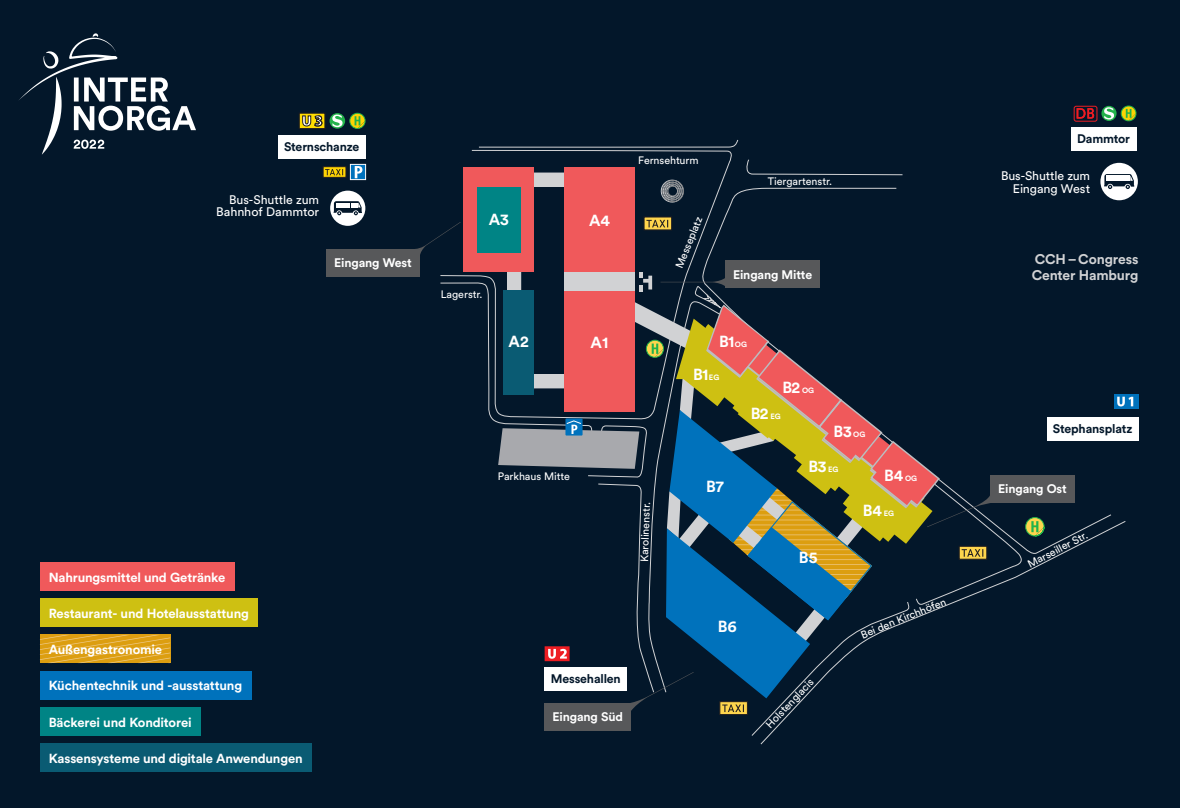
<style>
.page{position:relative;width:1180px;height:808px;background:#03172a}
.page>*{position:absolute;margin:0;border:0;box-sizing:border-box;transform-origin:0 0}
.t1{font:700 15.89px "Circular Std";color:#fff}
.t2{font:700 13.89px/16px "Circular Std";letter-spacing:-.015em;color:#d1d2d4}
.t3{font:700 13.05px "Circular Std";letter-spacing:-.015em;color:#fff}
.t4{font:12.35px/12.7px "Circular Std";letter-spacing:-.01em;color:#fff;text-align:right}
.t5{font:700 12.35px "Circular Std";letter-spacing:-.015em;color:#fff}
.t6{font:700 12.35px "Circular Std";letter-spacing:-.01em;color:#03172a}
.t7{font:10.71px "Circular Std";letter-spacing:-.01em;color:#fff}
.s1{font-size:7.66px}
</style>
<div class="page">
<svg style="left:19px;top:33px;width:177px;height:122px"></svg>
<svg style="left:440px;top:139px;width:686px;height:606px"></svg>
<div style="left:508px;top:269px;width:13px;height:23px;background:#d1d2d4"></div>
<div style="left:507px;top:269px;width:14px;height:23px;border:1px solid #d1d2d4"></div>
<div style="left:534px;top:173px;width:30px;height:13px;background:#d1d2d4"></div>
<div style="left:533px;top:172px;width:32px;height:15px;border:1px solid #d1d2d4"></div>
<div style="left:564px;top:269px;width:70px;height:23px;background:#d1d2d4"></div>
<div style="left:464px;top:168px;width:70px;height:104px;background:#f0595b"></div>
<div style="left:564px;top:168px;width:70px;height:104px;background:#f0595b"></div>
<div style="left:503px;top:290px;width:31px;height:104px;background:#0a5b73"></div>
<div style="left:564px;top:292px;width:70px;height:120px;background:#f0595b"></div>
<svg style="left:660px;top:179px;width:25px;height:24px"></svg>
<svg style="left:639px;top:272px;width:13px;height:20px"></svg>
<div style="left:477px;top:188px;width:44px;height:65px;background:#008485"></div>
<div style="left:326px;top:249px;width:94px;height:27px;background:#57585a"></div>
<svg style="left:416px;top:222px;width:45px;height:33px"></svg>
<div style="left:725px;top:261px;width:95px;height:27px;background:#57585a"></div>
<svg style="left:660px;top:278px;width:65px;height:8px"></svg>
<div style="left:545px;top:703px;width:86px;height:27px;background:#57585a"></div>
<div style="left:990px;top:475px;width:84px;height:27px;background:#57585a"></div>
<svg style="left:40px;top:635px;width:130px;height:28px"></svg>
<div style="left:40px;top:707px;width:160px;height:28px;background:#008485"></div>
<div style="left:40px;top:743px;width:272px;height:28px;background:#0a5b73"></div>
<div style="left:40px;top:671px;width:211px;height:28px;background:#0072bc"></div>
<div style="left:40px;top:598px;width:218px;height:28px;background:#cec012"></div>
<div style="left:40px;top:562px;width:194px;height:28px;background:#f0595b"></div>
<svg style="left:1113px;top:394px;width:25px;height:15px"></svg>
<svg style="left:1117px;top:397px;width:16px;height:9px"></svg>
<svg style="left:1025px;top:517px;width:20px;height:19px"></svg>
<svg style="left:646px;top:219px;width:24px;height:9px"></svg>
<svg style="left:646px;top:220px;width:22px;height:7px"></svg>
<svg style="left:352px;top:166px;width:12px;height:12px"></svg>
<div style="left:350px;top:164px;width:16px;height:16px;border:1px solid #fff"></div>
<svg style="left:355px;top:166px;width:7px;height:12px"></svg>
<svg style="left:325px;top:168px;width:19px;height:7px"></svg>
<div style="left:323px;top:166px;width:23px;height:11px;border:1px solid #231f20"></div>
<svg style="left:325px;top:169px;width:18px;height:6px"></svg>
<svg style="left:329px;top:113px;width:16px;height:16px"></svg>
<svg style="left:332px;top:114px;width:11px;height:13px"></svg>
<svg style="left:349px;top:113px;width:17px;height:16px"></svg>
<svg style="left:301px;top:115px;width:22px;height:12px"></svg>
<div style="left:299px;top:113px;width:26px;height:16px;border:1px solid #231f20"></div>
<svg style="left:302px;top:115px;width:20px;height:11px"></svg>
<div style="left:1100px;top:163px;width:38px;height:37px;background:#fff;border-radius:50%"></div>
<svg style="left:1104px;top:174px;width:30px;height:15px"></svg>
<div style="left:330px;top:191px;width:35px;height:35px;background:#fff;border-radius:50%"></div>
<svg style="left:333px;top:201px;width:29px;height:14px"></svg>
<svg style="left:498px;top:302px;width:497px;height:410px"></svg>
<div style="left:278px;top:135px;width:87px;height:23px;background:#fff"></div>
<div style="left:545px;top:667px;width:82px;height:23px;background:#fff"></div>
<div style="left:1047px;top:417px;width:91px;height:24px;background:#fff"></div>
<svg style="left:1101px;top:106px;width:15px;height:15px"></svg>
<svg style="left:1104px;top:107px;width:10px;height:13px"></svg>
<svg style="left:1120px;top:105px;width:16px;height:16px"></svg>
<div style="left:1074px;top:106px;width:23px;height:15px;border:1px solid #ee1d23;border-radius:2px"></div>
<svg style="left:1076px;top:108px;width:18px;height:11px"></svg>
<div style="left:1071px;top:127px;width:65px;height:24px;background:#fff"></div>
<p class="t6" style="left:284px;top:139px;width:77px">Sternschanze</p>
<p class="t4" style="left:216px;top:193px;width:104px;line-height:12.3px">Bus-Shuttle zum<br>Bahnhof Dammtor</p>
<p class="t5" style="left:334px;top:254px;width:79px">Eingang West</p>
<p class="t3" style="left:49px;top:568px;width:178px">Nahrungsmittel und Getränke</p>
<p class="t3" style="left:49px;top:605px;width:202px">Restaurant- und Hotelausstattung</p>
<p class="t3" style="left:49px;top:641px;width:115px">Außengastronomie</p>
<p class="t3" style="left:49px;top:677px;width:195px">Küchentechnik und -ausstattung</p>
<p class="t3" style="left:49px;top:713px;width:144px">Bäckerei und Konditorei</p>
<p class="t3" style="left:49px;top:750px;width:255px">Kassensysteme und digitale Anwendungen</p>
<p class="t7" style="left:638px;top:153px;width:62px">Fernsehturm</p>
<p class="t7" style="left:768px;top:174px;width:66px">Tiergartenstr.</p>
<p class="t1" style="left:489px;top:209px;width:22px">A3</p>
<p class="t1" style="left:589px;top:210px;width:22px">A4</p>
<p class="t7" style="left:672px;top:265px;width:56px;rotate:-68deg">Messeplatz</p>
<p class="t5" style="left:733px;top:266px;width:80px">Eingang Mitte</p>
<p class="t7" style="left:441px;top:287px;width:43px">Lagerstr.</p>
<p class="t1" style="left:508px;top:331px;width:22px">A2</p>
<p class="t1" style="left:590px;top:332px;width:19px">A1</p>
<p class="t1" style="left:719px;top:331px;width:29px">B1<span class="s1">OG</span></p>
<p class="t1" style="left:693px;top:364px;width:28px">B1<span class="s1">EG</span></p>
<p class="t1" style="left:782px;top:377px;width:33px">B2 <span class="s1">OG</span></p>
<p class="t1" style="left:751px;top:402px;width:31px">B2 <span class="s1">EG</span></p>
<p class="t1" style="left:833px;top:421px;width:33px">B3 <span class="s1">OG</span></p>
<p class="t7" style="left:498px;top:470px;width:74px">Parkhaus Mitte</p>
<p class="t1" style="left:706px;top:476px;width:19px">B7</p>
<p class="t1" style="left:808px;top:456px;width:32px">B3 <span class="s1">EG</span></p>
<p class="t1" style="left:884px;top:465px;width:35px">B4 <span class="s1">OG</span></p>
<p class="t7" style="left:638px;top:561px;width:61px;rotate:-88deg">Karolinenstr.</p>
<p class="t1" style="left:799px;top:547px;width:20px">B5</p>
<p class="t1" style="left:863px;top:499px;width:33px">B4 <span class="s1">EG</span></p>
<p class="t1" style="left:718px;top:616px;width:20px">B6</p>
<p class="t7" style="left:859px;top:629px;width:92px;rotate:-22deg">Bei den Kirchhöfen</p>
<p class="t6" style="left:550px;top:671px;width:72px">Messehallen</p>
<p class="t5" style="left:552px;top:708px;width:72px">Eingang Süd</p>
<p class="t7" style="left:763px;top:721px;width:65px;rotate:-46deg">Holstenglacis</p>
<p class="t6" style="left:1077px;top:131px;width:55px">Dammtor</p>
<p class="t4" style="left:1001px;top:170px;width:91px">Bus-Shuttle zum<br>Eingang West</p>
<p class="t2" style="left:1031px;top:251px;width:108px">CCH – Congress<br>Center Hamburg</p>
<p class="t6" style="left:1053px;top:421px;width:81px">Stephansplatz</p>
<p class="t5" style="left:998px;top:480px;width:70px">Eingang Ost</p>
<p class="t7" style="left:1025px;top:558px;width:68px;rotate:-27deg">Marseiller Str.</p>
</div>
